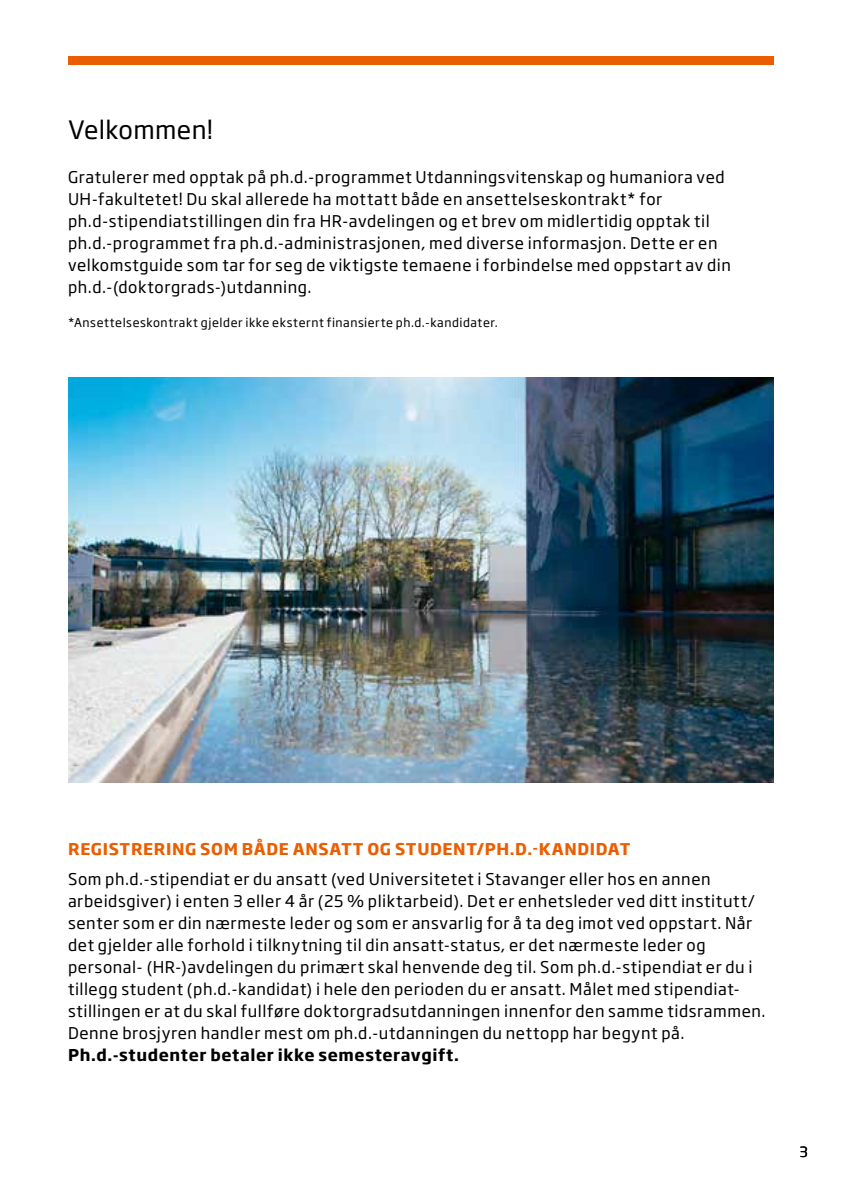
<style>
.page{position:relative;width:842px;height:1191px;background:#fff}
.page>*{position:absolute;margin:0;border:0;box-sizing:border-box;transform-origin:0 0}
.t1{font:25px "Soho Gothic Std";letter-spacing:.01em;color:#000}
.t2{font:16px/22px "Soho Gothic Std";letter-spacing:.035em;color:#000}
.t3{font:700 16px "Soho Gothic Std";letter-spacing:.04em;color:#eb5e00}
.t4{font:700 16px "Soho Gothic Std";letter-spacing:.04em;color:#000}
.t5{font:14px "Soho Gothic Std";color:#000}
.t6{font:12px "Soho Gothic Std";letter-spacing:.045em;color:#000}
</style>
<div class="page">
<div style="left:68px;top:57px;width:706px;height:8px;background:#eb5e00"></div>
<img style="left:68px;top:377px;width:706px;height:405px">
<h1 class="t1" style="left:68px;top:114px;width:147px">Velkommen!</h1>
<p class="t2" style="left:68px;top:166px;width:664px">Gratulerer med opptak på ph.d.-programmet Utdanningsvitenskap og humaniora ved UH-fakultetet! Du skal allerede ha mottatt både en ansettelseskontrakt* for ph.d-stipendiatstillingen din fra HR-avdelingen og et brev om midlertidig opptak til ph.d.-programmet fra ph.d.-administrasjonen, med diverse informasjon. Dette er en velkomstguide som tar for seg de viktigste temaene i forbindelse med oppstart av din ph.d.-(doktorgrads-)utdanning.</p>
<p class="t6" style="left:68px;top:315px;width:431px">*Ansettelseskontrakt gjelder ikke eksternt finansierte ph.d.-kandidater.</p>
<p class="t3" style="left:68px;top:838px;width:564px">REGISTRERING SOM BÅDE ANSATT OG STUDENT/PH.D.-KANDIDAT</p>
<p class="t2" style="left:68px;top:868px;width:699px">Som ph.d.-stipendiat er du ansatt (ved Universitetet i Stavanger eller hos en annen arbeidsgiver) i enten 3 eller 4 år (25 % pliktarbeid). Det er enhetsleder ved ditt institutt/ senter som er din nærmeste leder og som er ansvarlig for å ta deg imot ved oppstart. Når det gjelder alle forhold i tilknytning til din ansatt-status, er det nærmeste leder og personal- (HR-)avdelingen du primært skal henvende deg til. Som ph.d.-stipendiat er du i tillegg student (ph.d.-kandidat) i hele den perioden du er ansatt. Målet med stipendiat&shy;stillingen er at du skal fullføre doktorgradsutdanningen innenfor den samme tidsrammen.<br>Denne brosjyren handler mest om ph.d.-utdanningen du nettopp har begynt på.</p>
<p class="t4" style="left:68px;top:1044px;width:393px">Ph.d.-studenter betaler ikke semesteravgift.</p>
<p class="t5" style="left:800px;top:1142px;width:10px">3</p>
</div>
